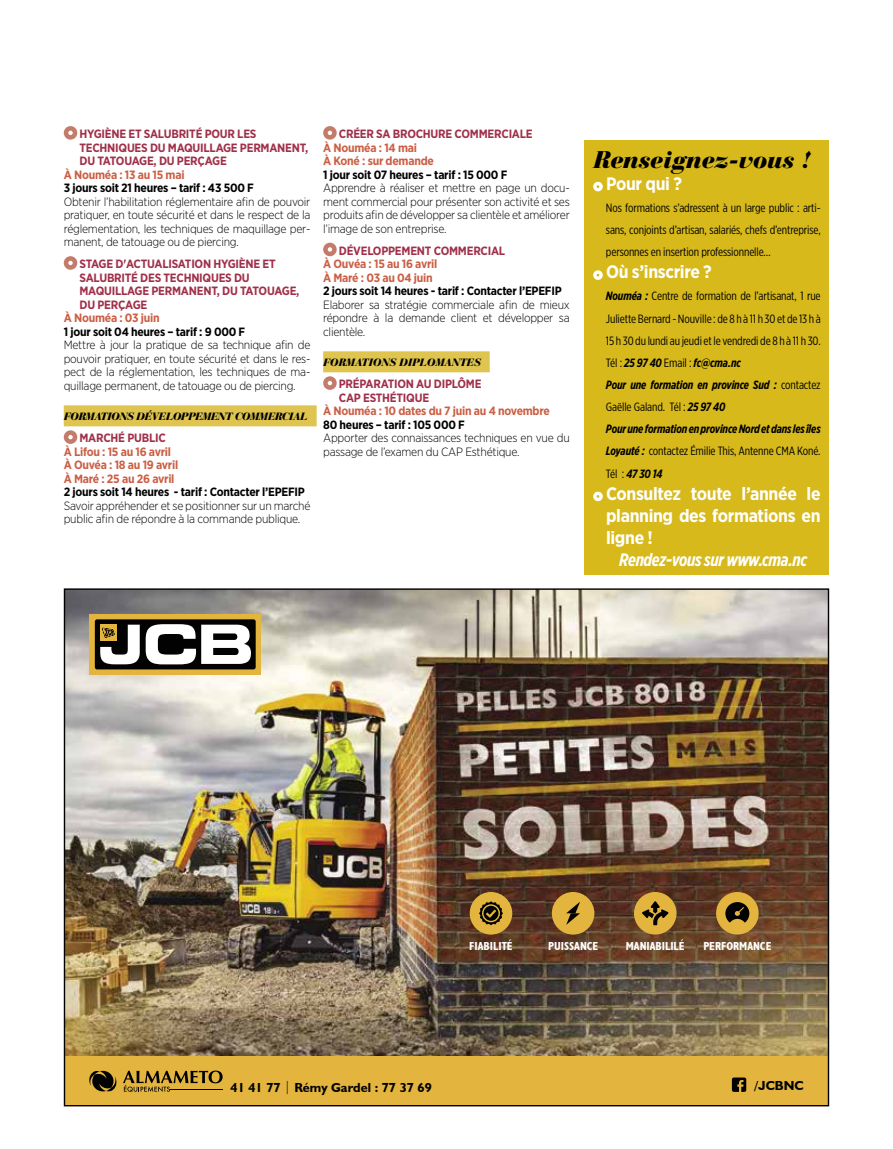
<style>
.page{position:relative;width:893px;height:1149px;background:#fff}
.page>*{position:absolute;margin:0;border:0;box-sizing:border-box;transform-origin:0 0}
.t1{font:italic 900 24px "Bauer Bodoni";letter-spacing:-.02em;color:#000}
.t2{font:700 18px/22px "Gotham Narrow";letter-spacing:-.02em;color:#fff;text-align:justify}
.t3{font:italic 700 18px "Gotham X Narrow";letter-spacing:-.02em;color:#fff}
.t4{font:700 13.05px "JCB Euro";color:#020202}
.t5{font:300 12px/13.5px "Gotham Narrow";letter-spacing:-.02em;color:#000;text-align:justify}
.t6{font:12px/22px "Gotham X Narrow";letter-spacing:-.01em;color:#000;text-align:justify}
.t7{font:700 12px/13.5px "Gotham Narrow";letter-spacing:-.02em;color:#a03049}
.t8{font:700 12px "Gotham Narrow";letter-spacing:-.02em;color:#000}
.t9{font:700 12px/13.5px "Gotham Narrow";letter-spacing:-.02em;color:#cb5e44}
.t10{font:700 condensed 11.7px "JCB Euro";color:#fff}
.t11{font:italic 900 10.5px "Bauer Bodoni";letter-spacing:-.05em;color:#000}
.t12{font:italic 900 10.5px "Bauer Bodoni";letter-spacing:-.02em;color:#000}
.s1{font-weight:700;font-style:italic}
.s2{font-weight:300}
</style>
<div class="page">
<img style="left:66px;top:590px;width:761px;height:465px">
<div style="left:64px;top:1055px;width:764px;height:50px;background:#e3b53e"></div>
<div style="left:89px;top:613px;width:172px;height:61px;background:#e3b53e"></div>
<div style="left:95px;top:619px;width:161px;height:50px;background:#020202;border-radius:2px"></div>
<svg style="left:146px;top:624px;width:105px;height:40px"></svg>
<svg style="left:100px;top:624px;width:40px;height:40px"></svg>
<div style="left:470px;top:891px;width:42px;height:43px;background:#e3b53e;border-radius:50%"></div>
<div style="left:552px;top:891px;width:42px;height:43px;background:#e3b53e;border-radius:50%"></div>
<div style="left:634px;top:891px;width:42px;height:43px;background:#e3b53e;border-radius:50%"></div>
<div style="left:716px;top:891px;width:43px;height:43px;background:#e3b53e;border-radius:50%"></div>
<svg style="left:479px;top:901px;width:24px;height:24px"></svg>
<svg style="left:566px;top:902px;width:14px;height:22px"></svg>
<svg style="left:642px;top:901px;width:26px;height:24px"></svg>
<svg style="left:725px;top:902px;width:24px;height:20px"></svg>
<svg style="left:732px;top:1077px;width:14px;height:14px"></svg>
<svg style="left:89px;top:1070px;width:134px;height:21px"></svg>
<hr style="left:171px;top:1088px;width:52px;height:1px;background:#020202">
<div style="left:64px;top:405px;width:253px;height:21px;background:#dfc550"></div>
<div style="left:64px;top:126px;width:13px;height:14px;border:4px solid #c57b69;border-radius:50%"></div>
<div style="left:64px;top:256px;width:13px;height:14px;border:4px solid #c57b69;border-radius:50%"></div>
<div style="left:64px;top:430px;width:13px;height:14px;border:4px solid #c57b69;border-radius:50%"></div>
<div style="left:323px;top:351px;width:167px;height:21px;background:#dfc550"></div>
<div style="left:323px;top:126px;width:14px;height:14px;border:4px solid #c57b69;border-radius:50%"></div>
<div style="left:323px;top:243px;width:14px;height:13px;border:4px solid #c57b69;border-radius:50%"></div>
<div style="left:323px;top:376px;width:14px;height:14px;border:4px solid #c57b69;border-radius:50%"></div>
<div style="left:585px;top:140px;width:244px;height:434px;background:#d7b91b"></div>
<div style="left:593px;top:182px;width:10px;height:9px;border:3px solid #fff;border-radius:50%"></div>
<div style="left:593px;top:270px;width:10px;height:10px;border:3px solid #fff;border-radius:50%"></div>
<div style="left:593px;top:491px;width:10px;height:10px;border:3px solid #fff;border-radius:50%"></div>
<p class="t7" style="left:79px;top:127px;width:230px">HYGIÈNE ET SALUBRITÉ POUR LES<br>TECHNIQUES DU MAQUILLAGE PERMANENT,<br>DU TATOUAGE, DU PERÇAGE</p>
<p class="t9" style="left:64px;top:167px;width:122px">À Nouméa : 13 au 15 mai</p>
<p class="t8" style="left:64px;top:180px;width:192px">3 jours soit 21 heures – tarif : 43 500 F</p>
<p class="t5" style="left:64px;top:194px;width:248px">Obtenir l’habilitation réglementaire afin de pouvoir pratiquer, en toute sécurité et dans le respect de la réglementation, les techniques de maquillage per&shy;manent, de tatouage ou de piercing.</p>
<p class="t7" style="left:79px;top:257px;width:221px">STAGE D'ACTUALISATION HYGIÈNE ET<br>SALUBRITÉ DES TECHNIQUES DU<br>MAQUILLAGE PERMANENT, DU TATOUAGE,<br>DU PERÇAGE</p>
<p class="t9" style="left:64px;top:311px;width:97px">À Nouméa : 03 juin</p>
<p class="t8" style="left:64px;top:323px;width:183px">1 jour soit 04 heures – tarif : 9 000 F</p>
<p class="t5" style="left:64px;top:338px;width:248px">Mettre à jour la pratique de sa technique afin de pouvoir pratiquer, en toute sécurité et dans le res&shy;pect de la réglementation, les techniques de ma&shy;quillage permanent, de tatouage ou de piercing.</p>
<p class="t11" style="left:64px;top:410px;width:245px">FORMATIONS DÉVELOPPEMENT COMMERCIAL</p>
<p class="t7" style="left:79px;top:431px;width:88px">MARCHÉ PUBLIC</p>
<p class="t9" style="left:64px;top:444px;width:116px">À Lifou : 15 au 16 avril<br>À Ouvéa : 18 au 19 avril<br>À Maré : 25 au 26 avril</p>
<p class="t8" style="left:64px;top:484px;width:242px">2 jours soit 14 heures - tarif : Contacter l’EPEFIP</p>
<p class="t5" style="left:64px;top:498px;width:248px">Savoir appréhender et se positionner sur un marché public afin de répondre à la commande publique.</p>
<p class="t7" style="left:339px;top:127px;width:195px">CRÉER SA BROCHURE COMMERCIALE</p>
<p class="t9" style="left:323px;top:140px;width:112px">À Nouméa : 14 mai<br>À Koné : sur demande</p>
<p class="t8" style="left:323px;top:166px;width:186px">1 jour soit 07 heures – tarif : 15 000 F</p>
<p class="t5" style="left:323px;top:181px;width:248px">Apprendre à réaliser et mettre en page un docu&shy;ment commercial pour présenter son activité et ses produits afin de développer sa clientèle et améliorer l’image de son entreprise.</p>
<p class="t7" style="left:339px;top:243px;width:168px">DÉVELOPPEMENT COMMERCIAL</p>
<p class="t9" style="left:323px;top:257px;width:116px">À Ouvéa : 15 au 16 avril<br>À Maré : 03 au 04 juin</p>
<p class="t8" style="left:323px;top:283px;width:240px">2 jours soit 14 heures - tarif : Contacter l’EPEFIP</p>
<p class="t5" style="left:323px;top:297px;width:248px">Elaborer sa stratégie commerciale afin de mieux répondre à la demande client et développer sa clientèle.</p>
<p class="t12" style="left:323px;top:356px;width:159px">FORMATIONS DIPLOMANTES</p>
<p class="t7" style="left:339px;top:377px;width:144px">PRÉPARATION AU DIPLÔME<br>CAP ESTHÉTIQUE</p>
<p class="t9" style="left:323px;top:404px;width:228px">À Nouméa : 10 dates du 7 juin au 4 novembre</p>
<p class="t8" style="left:323px;top:416px;width:143px">80 heures – tarif : 105 000 F</p>
<p class="t5" style="left:323px;top:431px;width:248px">Apporter des connaissances techniques en vue du passage de l’examen du CAP Esthétique.</p>
<h1 class="t1" style="left:593px;top:145px;width:220px">Renseignez-vous !</h1>
<h2 class="t2" style="left:606px;top:172px;width:77px">Pour qui ?</h2>
<p class="t6" style="left:606px;top:196px;width:216px">Nos formations s’adressent à un large public : arti&shy;sans, conjoints d’artisan, salariés, chefs d’entreprise, personnes en insertion professionnelle…</p>
<h2 class="t2" style="left:606px;top:261px;width:107px">Où s’inscrire ?</h2>
<p class="t6" style="left:606px;top:285px;width:216px;text-align:left"><span class="s1">Nouméa :</span> Centre de formation de l’artisanat, 1 rue Juliette Bernard - Nouville : de 8 h à 11 h 30 et de 13 h à 15 h 30 du lundi au jeudi et le vendredi de 8 h à 11 h 30.<br>Tél : <span class="s1">25 97 40</span> Email : <span class="s1">fc@cma.nc<br>Pour une formation en province Sud :</span> contactez Gaëlle Galand. Tél : <span class="s1">25 97 40<br>Pour une formation en province Nord et dans les îles Loyauté :</span> contactez Émilie This, Antenne CMA Koné.<br>Tél : <span class="s1">47 30 14</span></p>
<h2 class="t2" style="left:606px;top:482px;width:216px">Consultez toute l’année le planning des formations en ligne !</h2>
<h2 class="t3" style="left:619px;top:548px;width:190px">Rendez-vous sur www.cma.nc</h2>
<p class="t10" style="left:469px;top:938px;width:45px">FIABILITÉ</p>
<p class="t10" style="left:548px;top:938px;width:52px">PUISSANCE</p>
<p class="t10" style="left:626px;top:938px;width:60px">MANIABILILÉ</p>
<p class="t10" style="left:703px;top:938px;width:70px">PERFORMANCE</p>
<p class="t4" style="left:231px;top:1078px;width:203px">41 41 77 <span class="s2">|</span> Rémy Gardel : 77 37 69</p>
<p class="t4" style="left:754px;top:1077px;width:51px">/JCBNC</p>
</div>
